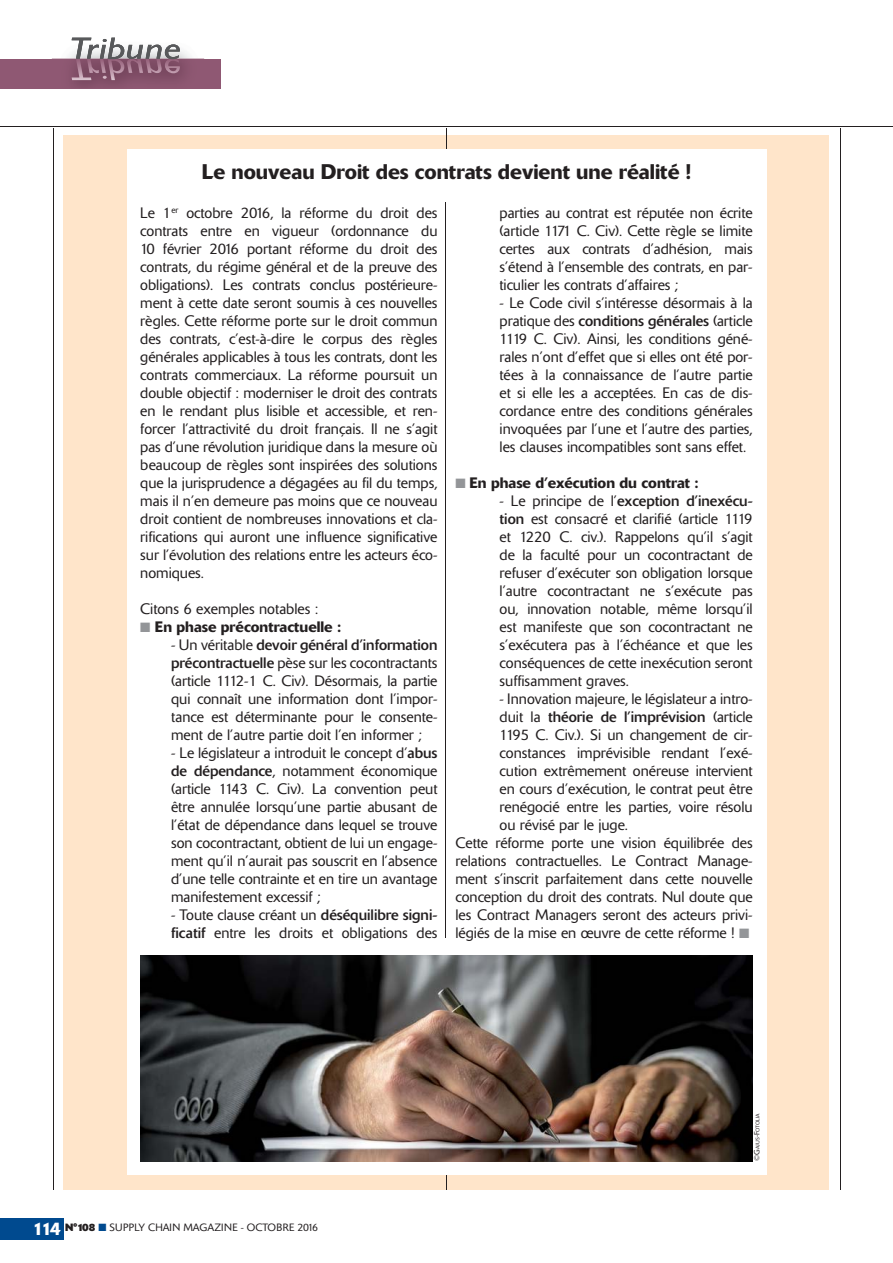
<style>
.page{position:relative;width:893px;height:1263px;background:#fff}
.page>*{position:absolute;margin:0;border:0;box-sizing:border-box;transform-origin:0 0}
.t1{font:500 21px "Delta";color:#231f20}
.t2{font:300 15px/18px "Delta";color:#231f20;text-align:justify}
.t3{font:500 15px "Delta";color:#231f20}
.t4{font:15px "Delta";color:#231f20}
.t5{font:300 10.5px "Delta";letter-spacing:.02em;color:#231f20}
.t6{font:300 5.25px "Delta";letter-spacing:.01em;color:#231f20}
.s1{color:#939598}
.s2{font-weight:400}
.s3{font-weight:300}
.s4{font-weight:500;font-size:18px;color:#fff}
.s5{font-weight:700}
.s6{color:#004a8f}
.s7{font-size:7.5px}
</style>
<div class="page">
<hr style="left:53px;top:128px;width:1px;height:1062px;background:#231f20">
<hr style="left:840px;top:128px;width:1px;height:1062px;background:#231f20">
<div style="left:64px;top:135px;width:765px;height:1055px;background:#ffe5ca"></div>
<hr style="left:446px;top:128px;width:1px;height:1062px;background:#231f20">
<div style="left:127px;top:149px;width:639px;height:1026px;background:#fff"></div>
<div style="left:0;top:59px;width:220px;height:29px;background:#8f5873"></div>
<img style="left:52px;top:39px;width:152px;height:48px">
<svg style="left:72px;top:38px;width:108px;height:42px"></svg>
<div style="left:0;top:1218px;width:64px;height:22px;background:#004a8f"></div>
<img style="left:140px;top:956px;width:613px;height:205px">
<hr style="left:445px;top:203px;width:1px;height:735px;background:#231f20">
<hr style="left:0;top:127px;width:893px;height:1px;background:#231f20">
<h1 class="t1" style="left:202px;top:164px;width:491px">Le nouveau Droit des contrats devient une réalité !</h1>
<p class="t2" style="left:140px;top:205px;width:299px">Le 1<sup>er</sup> octobre 2016, la réforme du droit des contrats entre en vigueur (ordonnance du 10 février 2016 portant réforme du droit des contrats, du régime général et de la preuve des obligations). Les contrats conclus postérieure&shy;ment à cette date seront soumis à ces nouvelles règles. Cette réforme porte sur le droit commun des contrats, c’est-à-dire le corpus des règles générales applicables à tous les contrats, dont les contrats commerciaux. La réforme poursuit un double objectif : moderniser le droit des contrats en le rendant plus lisible et accessible, et ren&shy;forcer l’attractivité du droit français. Il ne s’agit pas d’une révolution juridique dans la mesure où beaucoup de règles sont inspirées des solutions que la jurisprudence a dégagées au fil du temps, mais il n’en demeure pas moins que ce nouveau droit contient de nombreuses innovations et cla&shy;rifications qui auront une influence significative sur l’évolution des relations entre les acteurs éco&shy;nomiques.</p>
<p class="t2" style="left:140px;top:601px;width:180px">Citons 6 exemples notables :</p>
<p class="t3" style="left:140px;top:621px;width:203px"><span class="s1">■</span> En phase précontractuelle :</p>
<p class="t2" style="left:171px;top:637px;width:268px">- Un véritable <span class="s2">devoir général d’information précontractuelle</span> pèse sur les cocontractants (article 1112-1 C. Civ). Désormais, la partie qui connaît une information dont l’impor&shy;tance est déterminante pour le consente&shy;ment de l’autre partie doit l’en informer ;</p>
<p class="t2" style="left:171px;top:745px;width:268px">- Le législateur a introduit le concept d’<span class="s2">abus de dépendance</span>, notamment économique (article 1143 C. Civ). La convention peut être annulée lorsqu’une partie abusant de l’état de dépendance dans lequel se trouve son cocontractant, obtient de lui un engage&shy;ment qu’il n’aurait pas souscrit en l’absence d’une telle contrainte et en tire un avantage manifestement excessif ;</p>
<p class="t2" style="left:171px;top:907px;width:268px">- Toute clause créant un <span class="s2">déséquilibre signi&shy;ficatif</span> entre les droits et obligations des</p>
<p class="t2" style="left:499px;top:205px;width:255px">parties au contrat est réputée non écrite (article 1171 C. Civ). Cette règle se limite certes aux contrats d’adhésion, mais s’étend à l’ensemble des contrats, en par&shy;ticulier les contrats d’affaires ;</p>
<p class="t2" style="left:499px;top:295px;width:255px">- Le Code civil s’intéresse désormais à la pratique des <span class="s2">conditions générales</span> (article 1119 C. Civ). Ainsi, les conditions géné&shy;rales n’ont d’effet que si elles ont été por&shy;tées à la connaissance de l’autre partie et si elle les a acceptées. En cas de dis&shy;cordance entre des conditions générales invoquées par l’une et l’autre des parties, les clauses incompatibles sont sans effet.</p>
<p class="t3" style="left:455px;top:477px;width:245px"><span class="s1">■</span> En phase d’exécution du contrat :</p>
<p class="t2" style="left:500px;top:493px;width:255px">- Le principe de l’<span class="s2">exception d’inexécu&shy;tion</span> est consacré et clarifié (article 1119 et 1220 C. civ.). Rappelons qu’il s’agit de la faculté pour un cocontractant de refuser d’exécuter son obligation lorsque l’autre cocontractant ne s’exécute pas ou, innovation notable, même lorsqu’il est manifeste que son cocontractant ne s’exécutera pas à l’échéance et que les conséquences de cette inexécution seront suffisamment graves.</p>
<p class="t2" style="left:500px;top:691px;width:255px">- Innovation majeure, le législateur a intro-</p>
<p class="t4" style="left:500px;top:711px;width:255px"><span class="s3">duit la</span> théorie de l’imprévision <span class="s3">(article</span></p>
<p class="t2" style="left:500px;top:727px;width:255px">1195 C. Civ.). Si un changement de cir-</p>
<p class="t2" style="left:500px;top:745px;width:255px">constances imprévisible rendant l’exé-</p>
<p class="t2" style="left:500px;top:763px;width:255px">cution extrêmement onéreuse intervient</p>
<p class="t2" style="left:500px;top:781px;width:255px">en cours d’exécution, le contrat peut être</p>
<p class="t2" style="left:500px;top:799px;width:255px">renégocié entre les parties, voire résolu</p>
<p class="t2" style="left:500px;top:817px;width:130px">ou révisé par le juge.</p>
<p class="t2" style="left:455px;top:835px;width:299px">Cette réforme porte une vision équilibrée des</p>
<p class="t2" style="left:455px;top:853px;width:299px">relations contractuelles. Le Contract Manage-</p>
<p class="t2" style="left:455px;top:871px;width:299px">ment s’inscrit parfaitement dans cette nouvelle</p>
<p class="t2" style="left:455px;top:889px;width:299px">conception du droit des contrats. Nul doute que</p>
<p class="t2" style="left:455px;top:907px;width:299px">les Contract Managers seront des acteurs privi-</p>
<p class="t2" style="left:455px;top:925px;width:296px">légiés de la mise en œuvre de cette réforme ! <span class="s1">■</span></p>
<p class="t5" style="left:33px;top:1224px;width:287px"><span class="s4">114</span> <span class="s5">N°108</span> <span class="s6">■</span> SUPPLY CHAIN MAGAZINE - OCTOBRE 2016</p>
<p class="t6" style="left:756px;top:1161px;width:49px;rotate:-90deg"><span class="s7">©G</span>AJUS<span class="s7">-F</span>OTOLIA</p>
</div>
